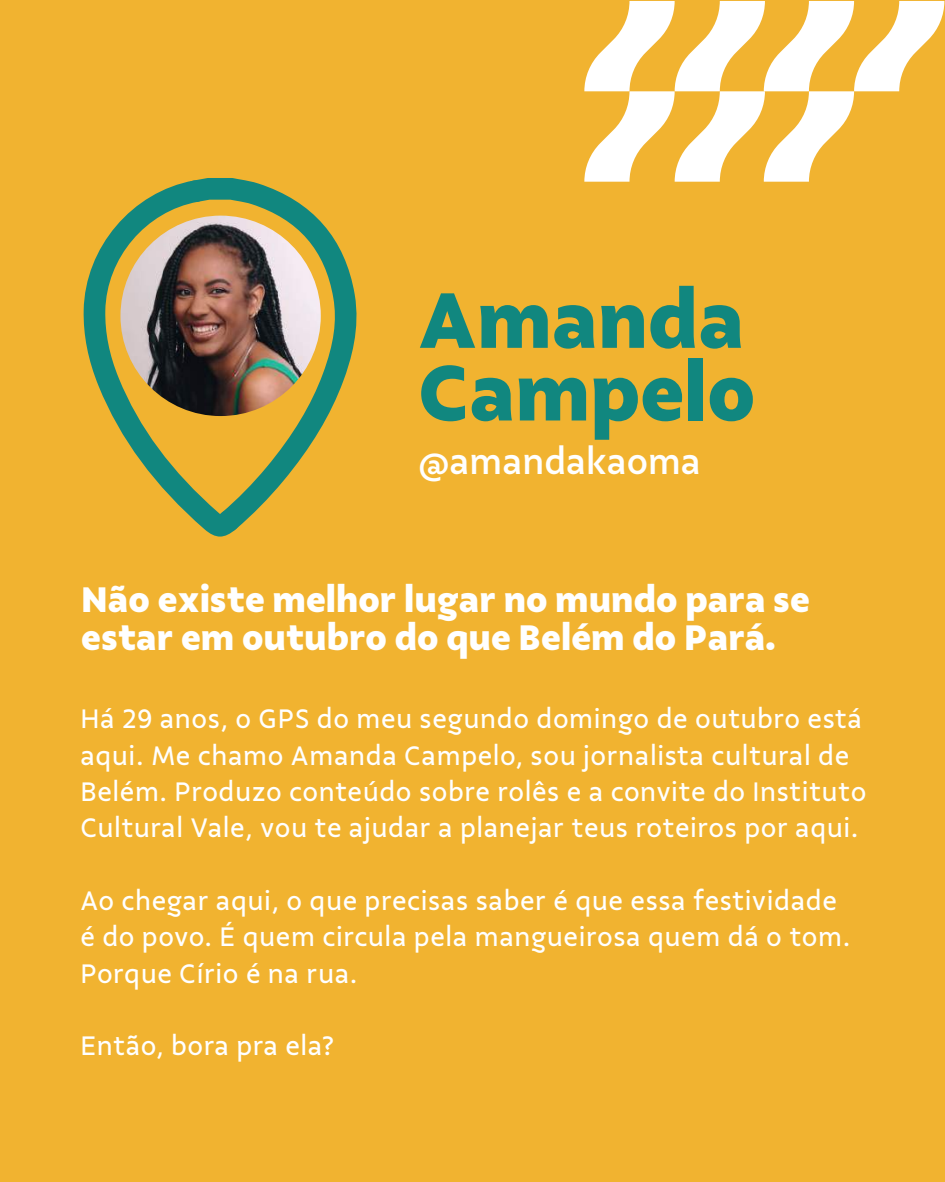
<style>
.page{position:relative;width:945px;height:1182px;background:#fff}
.page>*{position:absolute;margin:0;border:0;box-sizing:border-box;transform-origin:0 0}
.t1{font:800 83.74px/72.6px "Vale Sans";color:#11877f}
.t2{font:500 38.24px "Vale Sans";color:#fff}
.t3{font:800 37.54px/38px "Vale Sans";color:#fff}
.t4{font:28.26px/36.3px "Vale Sans";letter-spacing:.02em;color:#fff}
</style>
<div class="page">
<div style="left:0;top:1px;width:945px;height:1180px;background:#f1b330"></div>
<svg style="left:202px;top:178px;width:155px;height:347px"></svg>
<svg style="left:83px;top:179px;width:158px;height:357px"></svg>
<img style="left:120px;top:215px;width:201px;height:201px;border-radius:100px">
<svg style="left:584px;top:1px;width:360px;height:181px"></svg>
<h1 class="t1" style="left:418px;top:283px;width:339px">Amanda<br>Campelo</h1>
<h2 class="t2" style="left:418px;top:438px;width:284px">@amandakaoma</h2>
<h3 class="t3" style="left:81px;top:580px;width:730px">Não existe melhor lugar no mundo para se estar em outubro do que Belém do Pará.</h3>
<p class="t4" style="left:80px;top:700px;width:787px">Há 29 anos, o GPS do meu segundo domingo de outubro está aqui. Me chamo Amanda Campelo, sou jornalista cultural de Belém. Produzo conteúdo sobre rolês e a convite do Instituto Cultural Vale, vou te ajudar a planejar teus roteiros por aqui.</p>
<p class="t4" style="left:80px;top:882px;width:771px">Ao chegar aqui, o que precisas saber é que essa festividade é do povo. É quem circula pela mangueirosa quem dá o tom.<br>Porque Círio é na rua.</p>
<p class="t4" style="left:80px;top:1027px;width:256px">Então, bora pra ela?</p>
</div>
